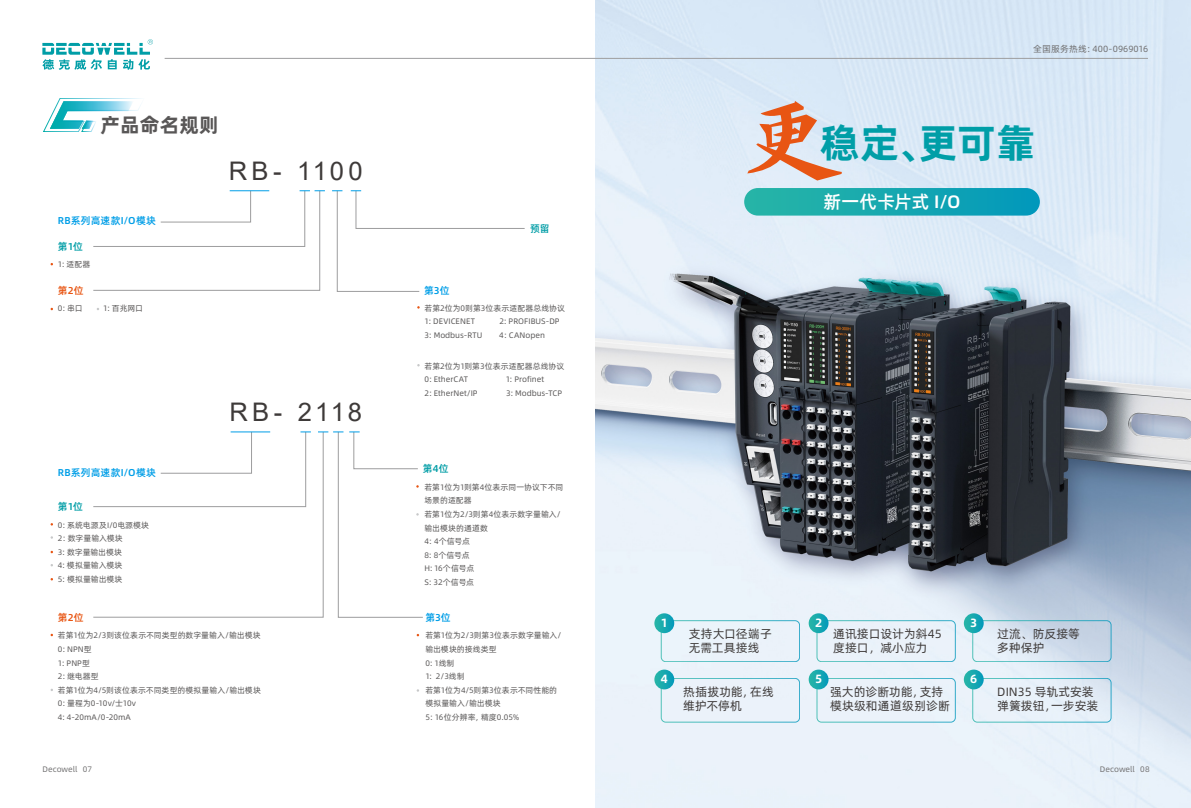
<style>
.page{position:relative;width:1191px;height:808px;background:#fff}
.page>*{position:absolute;margin:0;border:0;box-sizing:border-box;transform-origin:0 0}
.t1{font:40px "Alibaba Pu Hui Ti B";color:#009ea7}
.t2{font:25.6px "Arial";letter-spacing:.12em;color:#3e3a39}
.t3{font:20px "Alibaba Pu Hui Ti B";color:#595757}
.t4{font:18px "Alibaba Pu Hui Ti M";letter-spacing:.01em;color:#fff}
.t5{font:12px/14.3px "Alibaba Pu Hui Ti R";color:#3e3a39}
.t6{font:12px "Alibaba Pu Hui Ti B";color:#fff}
.t7{font:10px "Alibaba Pu Hui Ti M";letter-spacing:.025em;color:#009ee7}
.t8{font:10px "Alibaba Pu Hui Ti M";letter-spacing:-.01em;color:#009da6}
.t9{font:10px "Alibaba Pu Hui Ti M";letter-spacing:.005em;color:#009ee7}
.t10{font:10px "Alibaba Pu Hui Ti M";letter-spacing:.005em;color:#e85513}
.t11{font:9px "Alibaba Pu Hui Ti R";letter-spacing:.005em;color:#717071}
.t12{font:8px/13.6px "Alibaba Pu Hui Ti R";color:#595757}
.t13{font:8px "Alibaba Pu Hui Ti R";letter-spacing:-.005em;color:#717071}
</style>
<div class="page">
<svg style="left:42px;top:39px;width:111px;height:31px"></svg>
<svg style="left:43px;top:98px;width:98px;height:34px"></svg>
<img style="left:595px;top:0;width:596px;height:808px">
<hr style="left:165px;top:58px;width:983px;height:1px;background:#9e9e9f">
<div style="left:744px;top:188px;width:295px;height:28px;background:linear-gradient(to right,#29b6a6,#0299bb);border-radius:14px"></div>
<svg style="left:747px;top:101px;width:95px;height:80px;background:#e0beb3"></svg>
<div style="left:661px;top:620px;width:139px;height:42px;border:1px solid #fff;border-radius:5px"></div>
<div style="left:816px;top:620px;width:139px;height:42px;border:1px solid #fff;border-radius:5px"></div>
<div style="left:972px;top:620px;width:139px;height:42px;border:1px solid #fff;border-radius:5px"></div>
<div style="left:661px;top:678px;width:139px;height:44px;border:1px solid #fff;border-radius:5px"></div>
<div style="left:816px;top:678px;width:139px;height:44px;border:1px solid #fff;border-radius:5px"></div>
<div style="left:972px;top:678px;width:139px;height:44px;border:1px solid #fff;border-radius:5px"></div>
<svg style="left:654px;top:613px;width:20px;height:20px"></svg>
<svg style="left:808px;top:613px;width:20px;height:20px"></svg>
<svg style="left:963px;top:613px;width:20px;height:20px"></svg>
<svg style="left:654px;top:669px;width:20px;height:20px"></svg>
<svg style="left:808px;top:669px;width:20px;height:20px"></svg>
<svg style="left:963px;top:669px;width:20px;height:20px"></svg>
<svg style="left:93px;top:190px;width:232px;height:101px"></svg>
<svg style="left:332px;top:190px;width:193px;height:102px"></svg>
<svg style="left:93px;top:507px;width:225px;height:111px"></svg>
<svg style="left:93px;top:431px;width:218px;height:76px"></svg>
<svg style="left:318px;top:431px;width:105px;height:187px"></svg>
<h3 class="t3" style="left:101px;top:109px;width:120px">产品命名规则</h3>
<h2 class="t2" style="left:229px;top:154px;width:135px">RB- 1100</h2>
<p class="t7" style="left:58px;top:213px;width:99px">RB系列高速款I/O模块</p>
<p class="t8" style="left:58px;top:238px;width:27px">第1位</p>
<p class="t10" style="left:58px;top:282px;width:27px">第2位</p>
<p class="t12" style="left:58px;top:257px;width:34px">1: 适配器</p>
<p class="t12" style="left:58px;top:301px;width:26px">0: 串口</p>
<p class="t12" style="left:103px;top:301px;width:41px">1: 百兆网口</p>
<p class="t7" style="left:58px;top:464px;width:99px">RB系列高速款I/O模块</p>
<p class="t8" style="left:58px;top:499px;width:27px">第1位</p>
<p class="t12" style="left:58px;top:517px;width:93px">0: 系统电源及I/0电源模块<br>2：数字量输入模块<br>3: 数字量输出模块<br>4: 模拟量输入模块<br>5: 模拟量输出模块</p>
<p class="t10" style="left:58px;top:609px;width:27px">第2位</p>
<h2 class="t2" style="left:230px;top:395px;width:134px">RB- 2118</h2>
<p class="t9" style="left:424px;top:282px;width:27px">第3位</p>
<p class="t8" style="left:530px;top:220px;width:21px">预留</p>
<p class="t12" style="left:424px;top:301px;width:142px">若第2位为0则第3位表示适配器总线协议<br>1: DEVICENET</p>
<p class="t12" style="left:499px;top:314px;width:62px">2: PROFIBUS-DP</p>
<p class="t12" style="left:424px;top:328px;width:59px">3: Modbus-RTU</p>
<p class="t12" style="left:499px;top:328px;width:47px">4：CANopen</p>
<p class="t12" style="left:424px;top:358px;width:141px">若第2位为1则第3位表示适配器总线协议<br>0: EtherCAT</p>
<p class="t12" style="left:506px;top:372px;width:40px">1: Profinet</p>
<p class="t12" style="left:424px;top:386px;width:55px">2: EtherNet/IP</p>
<p class="t12" style="left:506px;top:386px;width:58px">3: Modbus-TCP</p>
<p class="t8" style="left:423px;top:461px;width:27px">第4位</p>
<p class="t12" style="left:424px;top:480px;width:140px">若第1位为1则第4位表示同一协议下不同场景的适配器<br>若第1位为2/3则第4位表示数字量输入/输出模块的通道数<br>4：4个信号点<br>8: 8个信号点<br>H:16个信号点<br>S: 32个信号点</p>
<p class="t9" style="left:425px;top:609px;width:27px">第3位</p>
<p class="t12" style="left:58px;top:628px;width:204px">若第1位为2/3则该位表示不同类型的数字量输入/输出模块<br>0: NPN型<br>1: PNP型<br>2: 继电器型<br>若第1位为4/5则该位表示不同类型的模拟量输入/输出模块<br>0: 量程为0-10v/士10v<br>4: 4-20mA/0-20mA</p>
<p class="t12" style="left:425px;top:628px;width:138px">若第1位为2/3则第3位表示数字量输入/输出模块的接线类型<br>0: 1线制<br>1: 2/3线制<br>若第1位为4/5则第3位表示不同性能的模拟量输入/输出模块<br>5：16位分辨率，精度0.05%</p>
<p class="t13" style="left:43px;top:763px;width:51px">Decowell 07</p>
<p class="t11" style="left:1033px;top:42px;width:117px">全国服务热线：400-0969016</p>
<h1 class="t1" style="left:820px;top:112px;width:217px">稳定、更可靠</h1>
<h3 class="t4" style="left:823px;top:187px;width:139px">新一代卡片式 I/O</h3>
<h3 class="t6" style="left:661px;top:614px;width:9px">1</h3>
<h3 class="t6" style="left:815px;top:614px;width:9px">2</h3>
<h3 class="t6" style="left:970px;top:614px;width:9px">3</h3>
<h3 class="t5" style="left:689px;top:626px;width:84px">支持大口径端子无需工具接线</h3>
<h3 class="t5" style="left:833px;top:626px;width:110px">通讯接口设计为斜45度接口，减小应力</h3>
<h3 class="t5" style="left:997px;top:626px;width:84px">过流、防反接等多种保护</h3>
<h3 class="t5" style="left:683px;top:684px;width:92px">热插拔功能，在线维护不停机</h3>
<h3 class="t5" style="left:830px;top:684px;width:121px">强大的诊断功能，支持模块级和通道级别诊断</h3>
<h3 class="t5" style="left:997px;top:684px;width:102px">DIN35 导轨式安装弹簧拨钮，一步安装</h3>
<h3 class="t6" style="left:661px;top:670px;width:9px">4</h3>
<h3 class="t6" style="left:815px;top:670px;width:9px">5</h3>
<h3 class="t6" style="left:970px;top:670px;width:9px">6</h3>
<p class="t13" style="left:1100px;top:763px;width:51px">Decowell 08</p>
</div>
